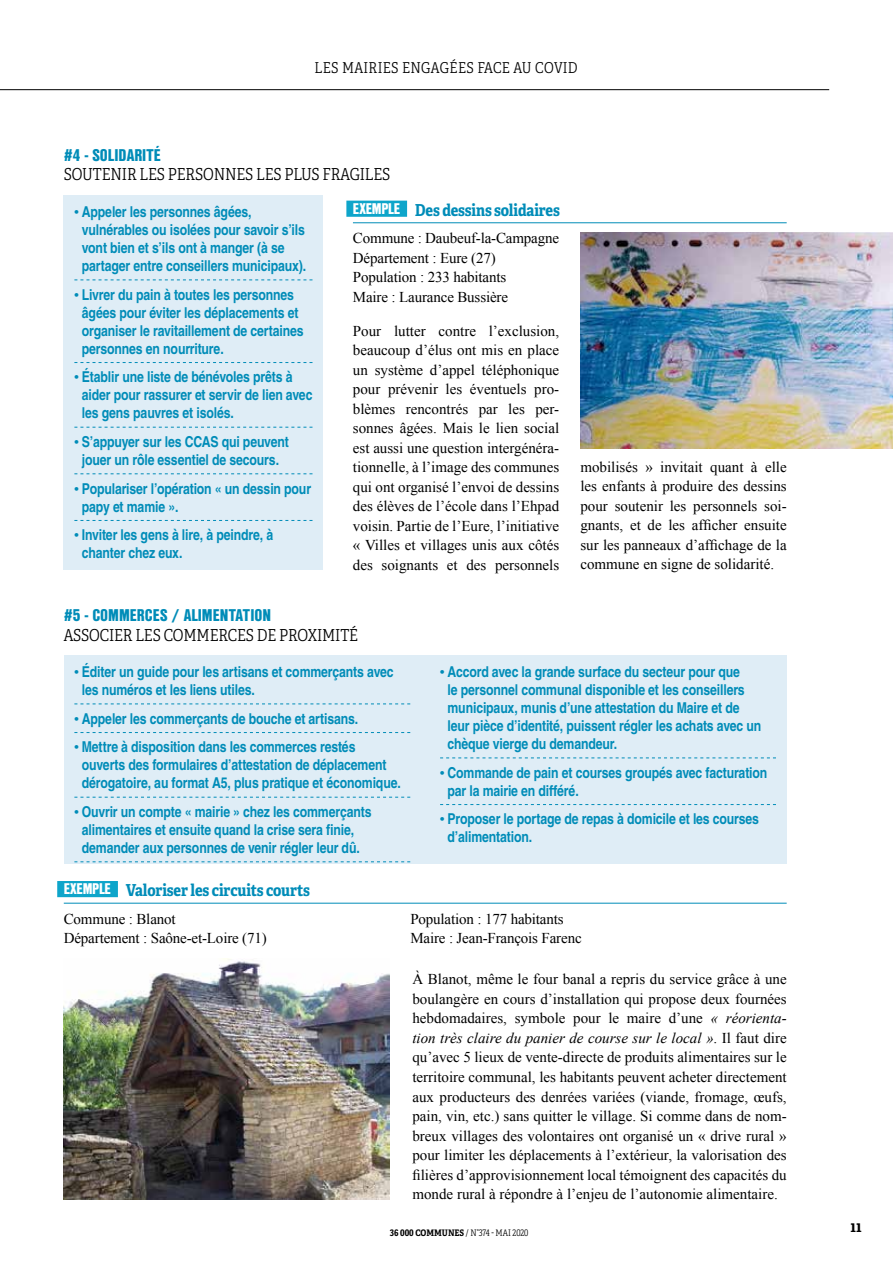
<style>
.page{position:relative;width:893px;height:1263px;background:#fff}
.page>*{position:absolute;margin:0;border:0;box-sizing:border-box;transform-origin:0 0}
.t1{font:16.5px "Adelle Condensed Lt";letter-spacing:-.01em;color:#000}
.t2{font:700 16.5px "Adelle Condensed";letter-spacing:-.01em;color:#008cb8}
.t3{font:900 16.5px "Nimbus San Con L";color:#008cb8}
.t4{font:15px/19.5px "Times New Roman";letter-spacing:-.01em;color:#000}
.t5{font:700 15px/18px "Nimbus San Con L";letter-spacing:-.01em;color:#008cb8}
.t6{font:15px "Adelle Condensed Lt";letter-spacing:.02em;color:#000}
.t7{font:700 15px "Adelle Condensed";color:#000}
.t8{font:9px "Adelle Condensed Lt";color:#000}
.s1{font-family:"Nimbus San Con L";font-weight:900;font-size:15px;color:#fff}
.s2{font-style:italic}
.s3{font-family:"Adelle Condensed";font-weight:700}
</style>
<div class="page">
<hr style="left:0;top:89px;width:829px;height:1px;background:#000">
<hr style="left:64px;top:903px;width:723px;height:1px;background:#008cb8">
<div style="left:57px;top:881px;width:61px;height:16px;background:#0ea5ca"></div>
<div style="left:64px;top:656px;width:723px;height:208px;background:#dfedf6"></div>
<svg style="left:74px;top:703px;width:336px;height:1px"></svg>
<svg style="left:74px;top:732px;width:336px;height:1px"></svg>
<svg style="left:74px;top:797px;width:336px;height:1px"></svg>
<svg style="left:74px;top:861px;width:336px;height:1px"></svg>
<svg style="left:440px;top:757px;width:336px;height:1px"></svg>
<svg style="left:440px;top:804px;width:336px;height:1px"></svg>
<img style="left:64px;top:958px;width:325px;height:241px">
<hr style="left:353px;top:222px;width:434px;height:1px;background:#008cb8">
<div style="left:346px;top:201px;width:61px;height:16px;background:#0ea5ca"></div>
<div style="left:64px;top:196px;width:259px;height:374px;background:#dfedf6"></div>
<svg style="left:74px;top:279px;width:239px;height:1px"></svg>
<svg style="left:74px;top:362px;width:239px;height:1px"></svg>
<svg style="left:74px;top:427px;width:239px;height:1px"></svg>
<svg style="left:74px;top:473px;width:239px;height:1px"></svg>
<svg style="left:74px;top:520px;width:239px;height:1px"></svg>
<img style="left:580px;top:233px;width:313px;height:215px">
<p class="t6" style="left:315px;top:57px;width:265px">LES MAIRIES ENGAGÉES FACE AU COVID</p>
<p class="t3" style="left:64px;top:143px;width:99px">#4 - SOLIDARITÉ</p>
<p class="t1" style="left:64px;top:163px;width:328px">SOUTENIR LES PERSONNES LES PLUS FRAGILES</p>
<p class="t2" style="left:353px;top:198px;width:208px"><span class="s1">EXEMPLE</span> Des dessins solidaires</p>
<p class="t4" style="left:353px;top:228px;width:208px">Commune : Daubeuf-la-Campagne<br>Département : Eure (27)<br>Population : 233 habitants<br>Maire : Laurance Bussière</p>
<p class="t4" style="left:353px;top:321px;width:208px;text-align:justify">Pour lutter contre l’exclusion, beaucoup d’élus ont mis en place un système d’appel téléphonique pour prévenir les éventuels pro&shy;blèmes rencontrés par les per&shy;sonnes âgées. Mais le lien social est aussi une question intergénéra&shy;tionnelle, à l’image des communes qui ont organisé l’envoi de dessins des élèves de l’école dans l’Ehpad voisin. Partie de l’Eure, l’initiative « Villes et villages unis aux côtés des soignants et des personnels</p>
<p class="t5" style="left:82px;top:202px;width:226px;text-indent:-7px">• Appeler les personnes âgées, vulnérables ou isolées pour savoir s’ils vont bien et s’ils ont à manger (à se partager entre conseillers municipaux).</p>
<p class="t5" style="left:82px;top:285px;width:223px;text-indent:-7px">• Livrer du pain à toutes les personnes âgées pour éviter les déplacements et organiser le ravitaillement de certaines personnes en nourriture.</p>
<p class="t5" style="left:82px;top:367px;width:232px;text-indent:-7px">• Établir une liste de bénévoles prêts à aider pour rassurer et servir de lien avec les gens pauvres et isolés.</p>
<p class="t5" style="left:74px;top:432px;width:216px;text-align:center">• S’appuyer sur les CCAS qui peuvent jouer un rôle essentiel de secours.</p>
<p class="t5" style="left:82px;top:479px;width:231px;text-indent:-7px">• Populariser l’opération « un dessin pour papy et mamie ».</p>
<p class="t5" style="left:82px;top:525px;width:193px;text-indent:-7px">• Inviter les gens à lire, à peindre, à chanter chez eux.</p>
<p class="t3" style="left:64px;top:603px;width:209px">#5 - COMMERCES / ALIMENTATION</p>
<p class="t1" style="left:64px;top:623px;width:296px">ASSOCIER LES COMMERCES DE PROXIMITÉ</p>
<p class="t4" style="left:580px;top:457px;width:208px;text-align:justify">mobilisés » invitait quant à elle les enfants à produire des dessins pour soutenir les personnels soi&shy;gnants, et de les afficher ensuite sur les panneaux d’affichage de la commune en signe de solidarité.</p>
<p class="t5" style="left:82px;top:662px;width:313px;text-indent:-7px">• Éditer un guide pour les artisans et commerçants avec les numéros et les liens utiles.</p>
<p class="t5" style="left:74px;top:709px;width:285px">• Appeler les commerçants de bouche et artisans.</p>
<p class="t5" style="left:82px;top:737px;width:321px;text-indent:-7px">• Mettre à disposition dans les commerces restés ouverts des formulaires d’attestation de déplacement dérogatoire, au format A5, plus pratique et économique.</p>
<p class="t5" style="left:82px;top:802px;width:291px;text-indent:-7px">• Ouvrir un compte « mairie » chez les commerçants alimentaires et ensuite quand la crise sera finie, demander aux personnes de venir régler leur dû.</p>
<p class="t5" style="left:448px;top:662px;width:315px;text-indent:-7px">• Accord avec la grande surface du secteur pour que<br>le personnel communal disponible et les conseillers municipaux, munis d’une attestation du Maire et de leur pièce d’identité, puissent régler les achats avec un chèque vierge du demandeur.</p>
<p class="t5" style="left:448px;top:763px;width:321px;text-indent:-7px">• Commande de pain et courses groupés avec facturation par la mairie en différé.</p>
<p class="t5" style="left:448px;top:809px;width:313px;text-indent:-7px">• Proposer le portage de repas à domicile et les courses d’alimentation.</p>
<p class="t2" style="left:64px;top:878px;width:248px"><span class="s1">EXEMPLE</span> Valoriser les circuits courts</p>
<p class="t4" style="left:64px;top:909px;width:205px">Commune : Blanot<br>Département : Saône-et-Loire (71)</p>
<p class="t4" style="left:410px;top:909px;width:173px">Population : 177 habitants<br>Maire : Jean-François Farenc</p>
<p class="t4" style="left:412px;top:969px;width:376px;text-align:justify">À Blanot, même le four banal a repris du service grâce à une boulangère en cours d’installation qui propose deux fournées hebdomadaires, symbole pour le maire d’une <span class="s2">« réorienta&shy;tion très claire du panier de course sur le local »</span>. Il faut dire qu’avec 5 lieux de vente-directe de produits alimentaires sur le territoire communal, les habitants peuvent acheter directement aux producteurs des denrées variées (viande, fromage, œufs, pain, vin, etc.) sans quitter le village. Si comme dans de nom&shy;breux villages des volontaires ont organisé un « drive rural » pour limiter les déplacements à l’extérieur, la valorisation des filières d’approvisionnement local témoignent des capacités du monde rural à répondre à l’enjeu de l’autonomie alimentaire.</p>
<p class="t8" style="left:390px;top:1226px;width:140px"><span class="s3">36 000 COMMUNES</span> / N°374 - MAI 2020</p>
<p class="t7" style="left:850px;top:1215px;width:13px">11</p>
</div>
